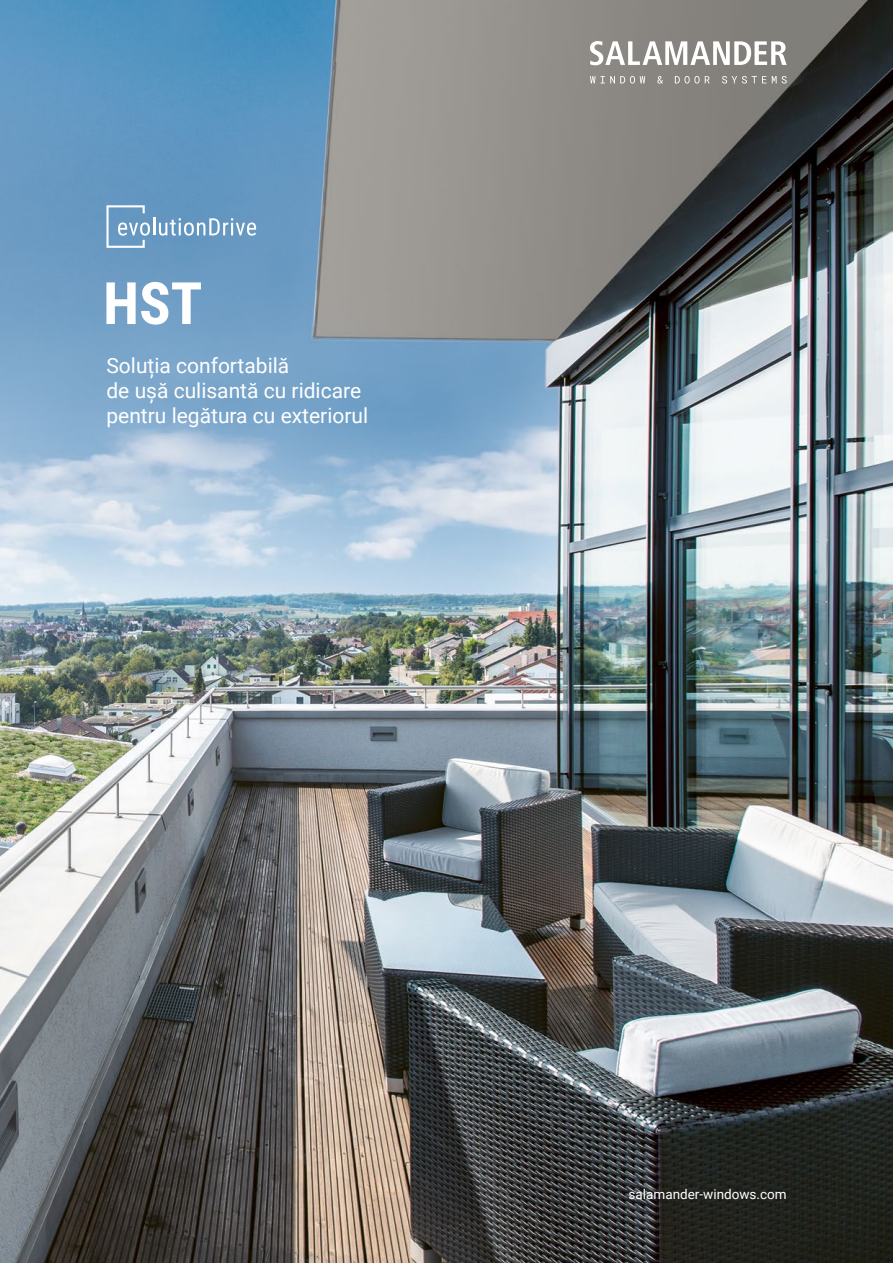
<style>
.page{position:relative;width:893px;height:1263px;background:#fff}
.page>*{position:absolute;margin:0;border:0;box-sizing:border-box;transform-origin:0 0}
.t1{font:700 58.5px "Roboto Condensed";color:#fff}
.t2{font:21px/25.2px "Roboto";color:#fff}
.t3{font:13.5px "Roboto";color:#fff}
</style>
<div class="page">
<img style="left:0;top:0;width:893px;height:1263px">
<svg style="left:590px;top:41px;width:197px;height:24px"></svg>
<svg style="left:590px;top:76px;width:55px;height:8px"></svg>
<svg style="left:657px;top:76px;width:6px;height:8px"></svg>
<svg style="left:675px;top:76px;width:35px;height:8px"></svg>
<svg style="left:722px;top:76px;width:44px;height:8px"></svg>
<svg style="left:772px;top:76px;width:15px;height:8px"></svg>
<svg style="left:106px;top:205px;width:150px;height:43px;background:#7ba6c9"></svg>
<h1 class="t1" style="left:103px;top:262px;width:101px">HST</h1>
<p class="t2" style="left:106px;top:352px;width:263px">Soluția confortabilă<br>de ușă culisantă cu ridicare pentru legătura cu exteriorul</p>
<p class="t3" style="left:629px;top:1185px;width:160px">salamander-windows.com</p>
</div>
